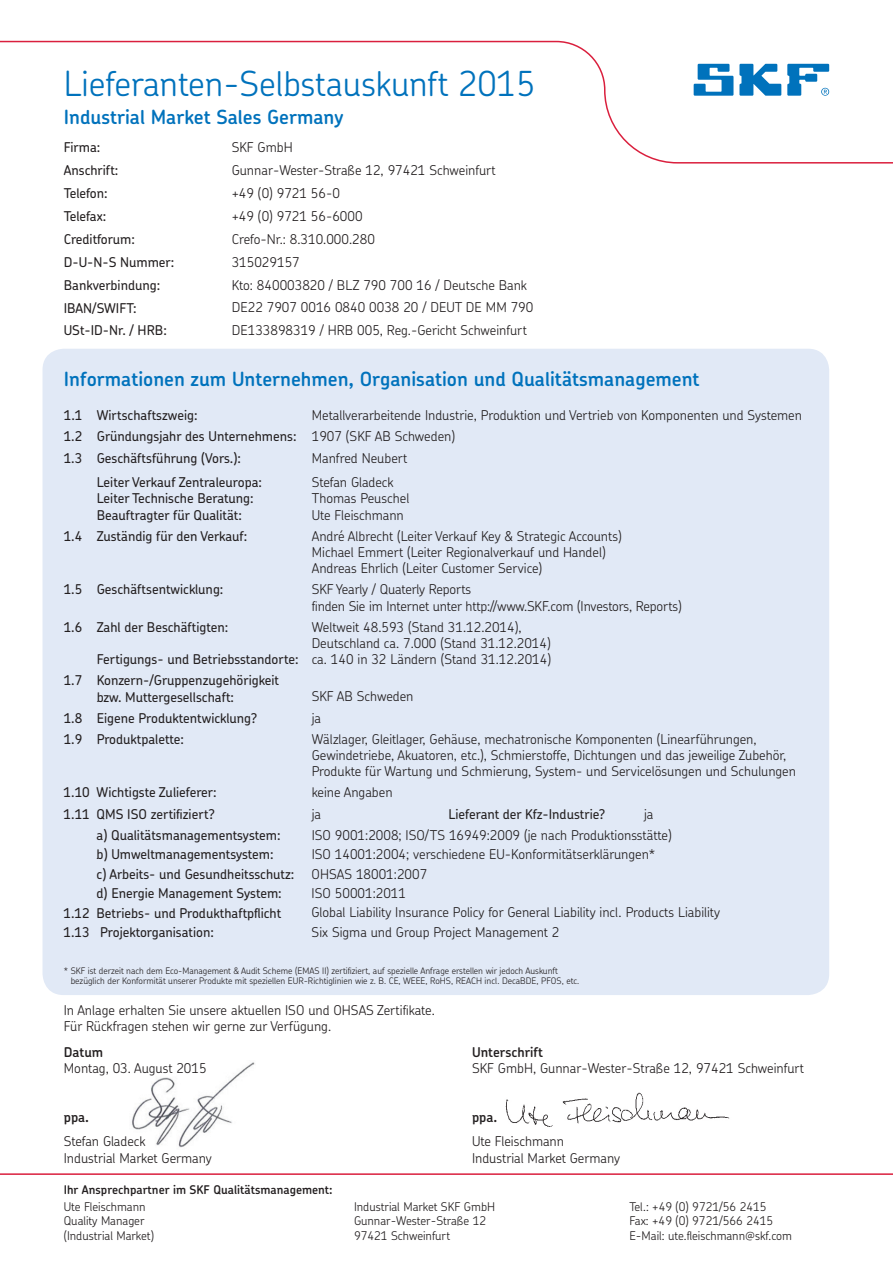
<style>
.page{position:relative;width:893px;height:1263px;background:#fff}
.page>*{position:absolute;margin:0;border:0;box-sizing:border-box;transform-origin:0 0}
.t1{font:300 34.5px "SKF Chevin";color:#0072bc}
.t2{font:600 19.5px "SKF Chevin";color:#0072bc}
.t3{font:300 13.5px/16.2px "SKF Chevin";color:#231f20}
.t4{font:500 13.5px/16.2px "SKF Chevin";color:#231f20}
.t5{font:600 13.5px "SKF Chevin";color:#231f20}
.t6{font:300 12px/14.4px "SKF Chevin";color:#231f20}
.t7{font:600 12px "SKF Chevin";color:#231f20}
.t8{font:300 9px/10.8px "SKF Chevin";color:#231f20}
.s1{font-weight:500}
</style>
<div class="page">
<img style="left:505px;top:1092px;width:225px;height:35px">
<img style="left:132px;top:1062px;width:123px;height:86px">
<div style="left:43px;top:349px;width:786px;height:646px;background:#e1e9f6;border-radius:21px"></div>
<svg style="left:0;top:40px;width:893px;height:124px"></svg>
<svg style="left:694px;top:64px;width:39px;height:32px"></svg>
<svg style="left:739px;top:64px;width:42px;height:32px"></svg>
<svg style="left:787px;top:64px;width:42px;height:32px"></svg>
<svg style="left:0;top:1173px;width:893px;height:2px;background:#e2556c"></svg>
<h1 class="t1" style="left:64px;top:61px;width:473px">Lieferanten-Selbstauskunft 2015</h1>
<h2 class="t2" style="left:64px;top:104px;width:281px">Industrial Market Sales Germany</h2>
<p class="t4" style="left:64px;top:139px;width:38px">Firma:</p>
<p class="t3" style="left:232px;top:139px;width:63px">SKF GmbH</p>
<p class="t4" style="left:64px;top:162px;width:56px">Anschrift:</p>
<p class="t3" style="left:232px;top:162px;width:266px">Gunnar-Wester-Straße 12, 97421 Schweinfurt</p>
<p class="t4" style="left:64px;top:184px;width:45px">Telefon:</p>
<p class="t3" style="left:232px;top:184px;width:110px">+49 (0) 9721 56-0</p>
<p class="t4" style="left:64px;top:207px;width:44px">Telefax:</p>
<p class="t3" style="left:232px;top:207px;width:132px">+49 (0) 9721 56-6000</p>
<p class="t4" style="left:64px;top:230px;width:73px">Creditforum:</p>
<p class="t3" style="left:232px;top:230px;width:145px">Crefo-Nr.: 8.310.000.280</p>
<p class="t4" style="left:64px;top:253px;width:112px">D-U-N-S Nummer:</p>
<p class="t3" style="left:232px;top:253px;width:70px">315029157</p>
<p class="t4" style="left:64px;top:276px;width:98px">Bankverbindung:</p>
<p class="t3" style="left:232px;top:276px;width:297px">Kto: 840003820 / BLZ 790 700 16 / Deutsche Bank</p>
<p class="t4" style="left:64px;top:299px;width:74px">IBAN/SWIFT:</p>
<p class="t3" style="left:232px;top:299px;width:303px">DE22 7907 0016 0840 0038 20 / DEUT DE MM 790</p>
<p class="t4" style="left:64px;top:322px;width:105px">USt-ID-Nr. / HRB:</p>
<p class="t3" style="left:232px;top:322px;width:297px">DE133898319 / HRB 005, Reg.-Gericht Schweinfurt</p>
<h2 class="t2" style="left:64px;top:367px;width:637px">Informationen zum Unternehmen, Organisation und Qualitätsmanagement</h2>
<p class="t4" style="left:64px;top:407px;width:135px">1.1 Wirtschaftszweig:</p>
<p class="t3" style="left:64px;top:404px;width:740px;line-height:21.1px;text-indent:248px">Metallverarbeitende Industrie, Produktion und Vertrieb von Komponenten und Systemen<br><span class="s1">1.2 Gründungsjahr des Unternehmens:</span> 1907 (SKF AB Schweden)<br><span class="s1">1.3 Geschäftsführung (Vors.):</span></p>
<p class="t4" style="left:97px;top:474px;width:167px">Leiter Verkauf Zentraleuropa:<br>Leiter Technische Beratung:<br>Beauftragter für Qualität:</p>
<p class="t3" style="left:312px;top:445px;width:97px;line-height:24.8px">Manfred Neubert<br>Stefan Gladeck</p>
<p class="t3" style="left:312px;top:490px;width:99px">Thomas Peuschel<br>Ute Fleischmann</p>
<p class="t4" style="left:64px;top:527px;width:185px">1.4 Zuständig für den Verkauf:</p>
<p class="t3" style="left:312px;top:527px;width:312px">André Albrecht (Leiter Verkauf Key &amp; Strategic Accounts)<br>Michael Emmert (Leiter Regionalverkauf und Handel)<br>Andreas Ehrlich (Leiter Customer Service)</p>
<p class="t4" style="left:64px;top:581px;width:161px">1.5 Geschäftsentwicklung:</p>
<p class="t3" style="left:312px;top:581px;width:371px">SKF Yearly / Quaterly Reports<br>finden Sie im Internet unter http://www.SKF.com (Investors, Reports)</p>
<p class="t4" style="left:64px;top:618px;width:166px">1.6 Zahl der Beschäftigten:</p>
<p class="t4" style="left:97px;top:651px;width:203px">Fertigungs- und Betriebsstandorte:</p>
<p class="t3" style="left:312px;top:618px;width:241px">Weltweit 48.593 (Stand 31.12.2014),<br>Deutschland ca. 7.000 (Stand 31.12.2014) ca. 140 in 32 Ländern (Stand 31.12.2014)</p>
<p class="t4" style="left:97px;top:672px;width:184px;text-indent:-33px">1.7 Konzern-/Gruppenzugehörigkeit bzw. Muttergesellschaft:</p>
<p class="t3" style="left:312px;top:688px;width:103px">SKF AB Schweden</p>
<p class="t4" style="left:64px;top:709px;width:195px">1.8 Eigene Produktentwicklung?</p>
<p class="t3" style="left:312px;top:709px;width:11px">ja</p>
<p class="t4" style="left:64px;top:730px;width:122px">1.9 Produktpalette:</p>
<p class="t3" style="left:312px;top:730px;width:486px">Wälzlager, Gleitlager, Gehäuse, mechatronische Komponenten (Linearführungen,<br>Gewindetriebe, Akuatoren, etc.), Schmierstoffe, Dichtungen und das jeweilige Zubehör,<br>Produkte für Wartung und Schmierung, System- und Servicelösungen und Schulungen</p>
<p class="t4" style="left:64px;top:784px;width:155px">1.10 Wichtigste Zulieferer:</p>
<p class="t3" style="left:312px;top:784px;width:82px">keine Angaben</p>
<p class="t4" style="left:64px;top:805px;width:153px">1.11 QMS ISO zertifiziert?</p>
<p class="t3" style="left:312px;top:805px;width:11px">ja</p>
<p class="t4" style="left:448px;top:805px;width:158px">Lieferant der Kfz-Industrie?</p>
<p class="t3" style="left:644px;top:805px;width:11px">ja</p>
<p class="t4" style="left:97px;top:826px;width:185px">a) Qualitätsmanagementsystem:</p>
<p class="t3" style="left:312px;top:826px;width:361px">ISO 9001:2008; ISO/TS 16949:2009 (je nach Produktionsstätte)</p>
<p class="t4" style="left:97px;top:846px;width:179px">b) Umweltmanagementsystem:</p>
<p class="t3" style="left:312px;top:846px;width:345px">ISO 14001:2004; verschiedene EU-Konformitätserklärungen*</p>
<p class="t4" style="left:97px;top:865px;width:199px">c) Arbeits- und Gesundheitsschutz:</p>
<p class="t3" style="left:312px;top:865px;width:117px">OHSAS 18001:2007</p>
<p class="t4" style="left:97px;top:885px;width:187px">d) Energie Management System:</p>
<p class="t3" style="left:312px;top:885px;width:96px">ISO 50001:2011</p>
<p class="t4" style="left:64px;top:904px;width:219px">1.12 Betriebs- und Produkthaftpflicht</p>
<p class="t3" style="left:312px;top:904px;width:410px">Global Liability Insurance Policy for General Liability incl. Products Liability</p>
<p class="t4" style="left:64px;top:924px;width:152px">1.13 Projektorganisation:</p>
<p class="t3" style="left:312px;top:924px;width:249px">Six Sigma und Group Project Management 2</p>
<p class="t8" style="left:71px;top:965px;width:510px;text-indent:-7px">* SKF ist derzeit nach dem Eco-Management &amp; Audit Scheme (EMAS II) zertifiziert, auf spezielle Anfrage erstellen wir jedoch Auskunft bezüglich der Konformität unserer Produkte mit speziellen EUR-Richtiglinien wie z. B. CE, WEEE, RoHS, REACH incl. DecaBDE, PFOS, etc.</p>
<p class="t3" style="left:64px;top:1001px;width:373px">In Anlage erhalten Sie unsere aktuellen ISO und OHSAS Zertifikate.<br>Für Rückfragen stehen wir gerne zur Verfügung.</p>
<p class="t5" style="left:472px;top:1043px;width:72px">Unterschrift</p>
<p class="t3" style="left:472px;top:1060px;width:334px">SKF GmbH, Gunnar-Wester-Straße 12, 97421 Schweinfurt</p>
<p class="t5" style="left:64px;top:1043px;width:41px">Datum</p>
<p class="t3" style="left:64px;top:1060px;width:144px">Montag, 03. August 2015</p>
<p class="t5" style="left:64px;top:1108px;width:27px">ppa.</p>
<p class="t3" style="left:64px;top:1133px;width:149px">Stefan Gladeck<br>Industrial Market Germany</p>
<p class="t7" style="left:64px;top:1181px;width:270px">Ihr Ansprechpartner im SKF Qualitätsmanagement:</p>
<p class="t6" style="left:64px;top:1199px;width:92px">Ute Fleischmann<br>Quality Manager (Industrial Market)</p>
<p class="t6" style="left:629px;top:1199px;width:164px">Tel.: +49 (0) 9721/56 2415<br>Fax: +49 (0) 9721/566 2415<br>E-Mail: ute.fleischmann@skf.com</p>
<p class="t5" style="left:472px;top:1108px;width:27px">ppa.</p>
<p class="t3" style="left:472px;top:1133px;width:149px">Ute Fleischmann<br>Industrial Market Germany</p>
<p class="t6" style="left:354px;top:1199px;width:143px">Industrial Market SKF GmbH<br>Gunnar-Wester-Straße 12<br>97421 Schweinfurt</p>
</div>
